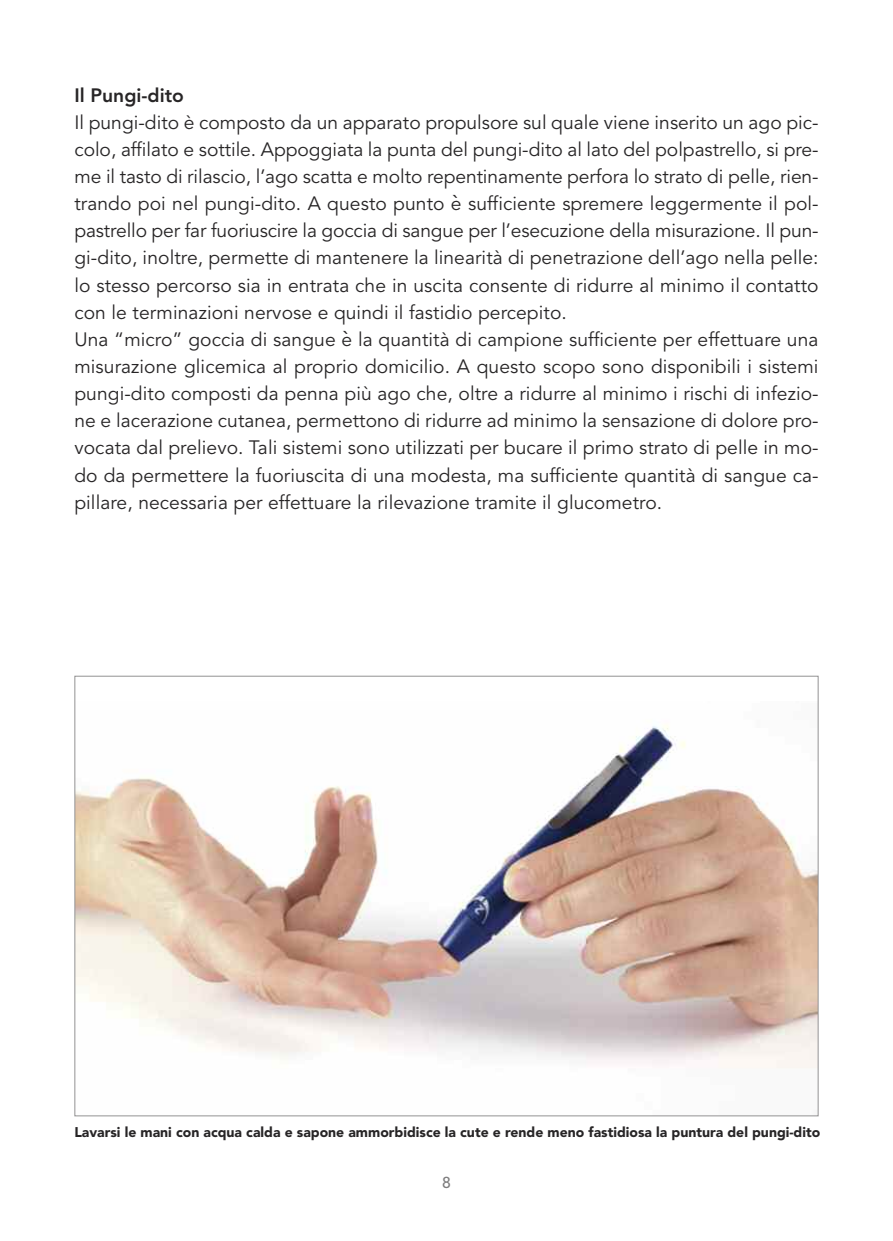
<style>
.page{position:relative;width:893px;height:1241px;background:#fff}
.page>*{position:absolute;margin:0;border:0;box-sizing:border-box;transform-origin:0 0}
.t1{font:19.25px/27.1px "Avenir";letter-spacing:.005em;color:#272526}
.t2{font:800 19.25px "Avenir";color:#272526}
.t3{font:500 15.75px "Avenir";color:#7d7c7d}
.t4{font:900 14px "Avenir";color:#272526}
.s1{font-family:"Lucida Grande"}
</style>
<div class="page">
<img style="left:76px;top:725px;width:741px;height:343px">
<p class="t2" style="left:74px;top:80px;width:111px">Il Pungi-dito</p>
<p class="t1" style="left:74px;top:109px;width:746px">Il pungi-dito è composto da un apparato propulsore sul quale viene inserito un ago pic&shy;colo, affilato e sottile. Appoggiata la punta del pungi-dito al lato del polpastrello, si pre&shy;me il tasto di rilascio, l’ago scatta e molto repentinamente perfora lo strato di pelle, rien&shy;trando poi nel pungi-dito. A questo punto e<span class="s1">̀</span>sufficiente spremere leggermente il pol&shy;pastrello per far fuoriuscire la goccia di sangue per l’esecuzione della misurazione. Il pun&shy;gi-dito, inoltre, permette di mantenere la linearità di penetrazione dell’ago nella pelle: lo stesso percorso sia in entrata che in uscita consente di ridurre al minimo il contatto con le terminazioni nervose e quindi il fastidio percepito.<br>Una “micro” goccia di sangue e<span class="s1">̀</span>la quantità di campione sufficiente per effettuare una misurazione glicemica al proprio domicilio. A questo scopo sono disponibili i sistemi pungi-dito composti da penna più ago che, oltre a ridurre al minimo i rischi di infezio&shy;ne e lacerazione cutanea, permettono di ridurre ad minimo la sensazione di dolore pro&shy;vocata dal prelievo. Tali sistemi sono utilizzati per bucare il primo strato di pelle in mo&shy;do da permettere la fuoriuscita di una modesta, ma sufficiente quantità di sangue ca&shy;pillare, necessaria per effettuare la rilevazione tramite il glucometro.</p>
<p class="t4" style="left:74px;top:1119px;width:747px">Lavarsi le mani con acqua calda e sapone ammorbidisce la cute e rende meno fastidiosa la puntura del pungi-dito</p>
<p class="t3" style="left:442px;top:1176px;width:10px">8</p>
</div>
